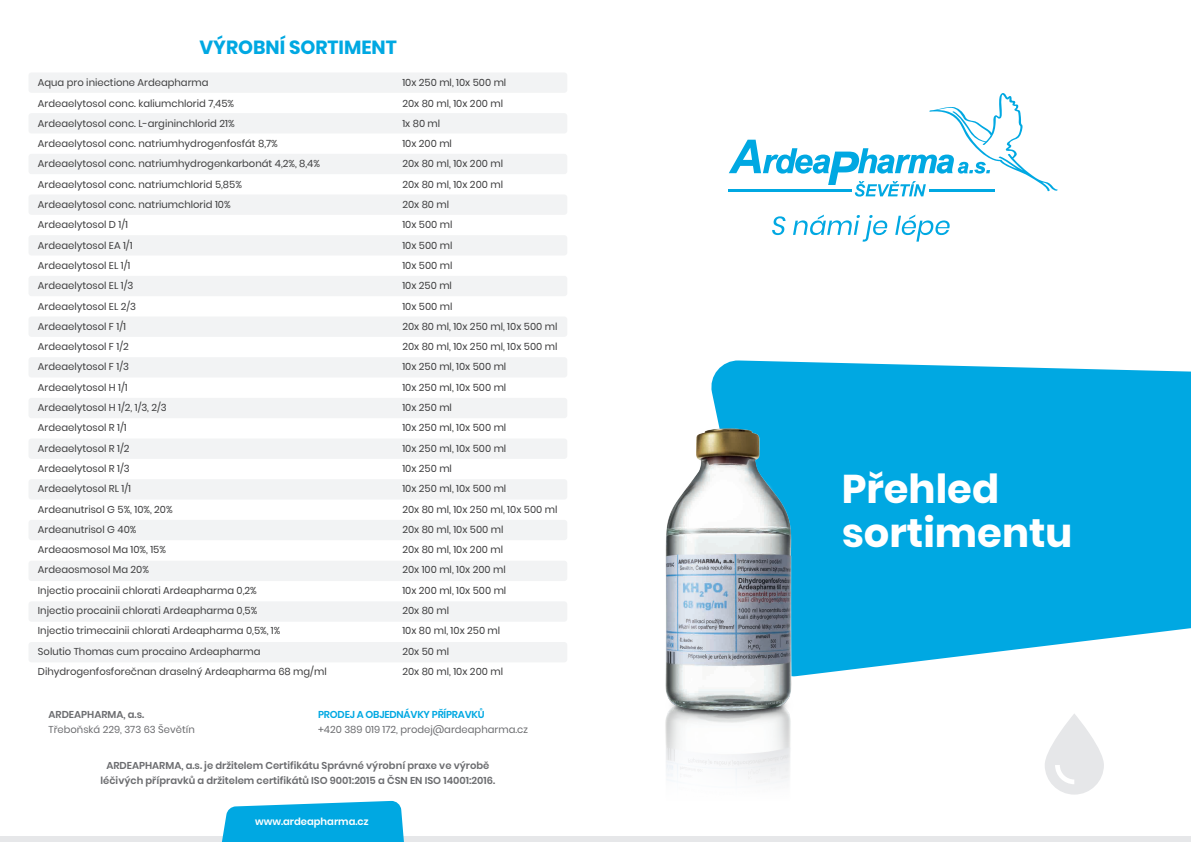
<style>
.page{position:relative;width:1191px;height:842px;background:#fff}
.page>*{position:absolute;margin:0;border:0;box-sizing:border-box;transform-origin:0 0}
.t1{font:700 40px/44px "Poppins";color:#fff}
.t2{font:700 19px "Poppins";color:#00a8e2}
.t3{font:10px/20.3px "Poppins";color:#3e3e3f}
.t4{font:600 10px/15px "Poppins";color:#6c6d70;text-align:center}
.t5{font:10px "Poppins";color:#6c6d70}
.t6{font:600 10px "Poppins";letter-spacing:-.02em;color:#00a8e2}
.t7{font:600 10px "Poppins";color:#fff}
</style>
<div class="page">
<div style="left:28px;top:72px;width:539px;height:21px;background:#f2f3f4;border-radius:3px"></div>
<div style="left:28px;top:113px;width:539px;height:20px;background:#f2f3f4;border-radius:3px"></div>
<div style="left:28px;top:154px;width:539px;height:20px;background:#f2f3f4;border-radius:3px"></div>
<div style="left:28px;top:194px;width:539px;height:21px;background:#f2f3f4;border-radius:3px"></div>
<div style="left:28px;top:235px;width:539px;height:20px;background:#f2f3f4;border-radius:3px"></div>
<div style="left:28px;top:276px;width:539px;height:20px;background:#f2f3f4;border-radius:3px"></div>
<div style="left:28px;top:316px;width:539px;height:21px;background:#f2f3f4;border-radius:3px"></div>
<div style="left:28px;top:357px;width:539px;height:20px;background:#f2f3f4;border-radius:3px"></div>
<div style="left:28px;top:398px;width:539px;height:20px;background:#f2f3f4;border-radius:3px"></div>
<div style="left:28px;top:438px;width:539px;height:21px;background:#f2f3f4;border-radius:3px"></div>
<div style="left:28px;top:479px;width:539px;height:20px;background:#f2f3f4;border-radius:3px"></div>
<div style="left:28px;top:520px;width:539px;height:20px;background:#f2f3f4;border-radius:3px"></div>
<div style="left:28px;top:561px;width:539px;height:20px;background:#f2f3f4;border-radius:3px"></div>
<div style="left:28px;top:601px;width:539px;height:21px;background:#f2f3f4;border-radius:3px"></div>
<div style="left:28px;top:642px;width:539px;height:20px;background:#f2f3f4;border-radius:3px"></div>
<div style="left:0;top:836px;width:1191px;height:6px;background:#e6e7e9"></div>
<svg style="left:718px;top:360px;width:473px;height:309px;background:#17afe4"></svg>
<svg style="left:222px;top:801px;width:182px;height:41px;background:#17b0e4"></svg>
<svg style="left:1045px;top:714px;width:59px;height:81px"></svg>
<img style="left:665px;top:370px;width:191px;height:413px">
<svg style="left:728px;top:93px;width:330px;height:104px"></svg>
<svg style="left:772px;top:216px;width:13px;height:19px"></svg>
<svg style="left:793px;top:215px;width:94px;height:27px"></svg>
<svg style="left:895px;top:215px;width:54px;height:27px"></svg>
<h2 class="t2" style="left:199px;top:36px;width:199px">VÝROBNÍ SORTIMENT</h2>
<p class="t3" style="left:38px;top:73px;width:290px">Aqua pro iniectione Ardeapharma<br>Ardeaelytosol conc. kaliumchlorid 7,45%<br>Ardeaelytosol conc. L-argininchlorid 21%<br>Ardeaelytosol conc. natriumhydrogenfosfát 8,7%<br>Ardeaelytosol conc. natriumhydrogenkarbonát 4,2%, 8,4%<br>Ardeaelytosol conc. natriumchlorid 5,85%<br>Ardeaelytosol conc. natriumchlorid 10%<br>Ardeaelytosol D 1/1<br>Ardeaelytosol EA 1/1<br>Ardeaelytosol EL 1/1<br>Ardeaelytosol EL 1/3<br>Ardeaelytosol EL 2/3<br>Ardeaelytosol F 1/1<br>Ardeaelytosol F 1/2<br>Ardeaelytosol F 1/3<br>Ardeaelytosol H 1/1<br>Ardeaelytosol H 1/2, 1/3, 2/3<br>Ardeaelytosol R 1/1<br>Ardeaelytosol R 1/2<br>Ardeaelytosol R 1/3<br>Ardeaelytosol RL 1/1<br>Ardeanutrisol G 5%, 10%, 20%<br>Ardeanutrisol G 40%<br>Ardeaosmosol Ma 10%, 15%<br>Ardeaosmosol Ma 20%<br>Injectio procainii chlorati Ardeapharma 0,2%<br>Injectio procainii chlorati Ardeapharma 0,5%<br>Injectio trimecainii chlorati Ardeapharma 0,5%, 1%<br>Solutio Thomas cum procaino Ardeapharma<br>Dihydrogenfosforečnan draselný Ardeapharma 68 mg/ml</p>
<p class="t3" style="left:402px;top:73px;width:157px">10x 250 ml, 10x 500 ml<br>20x 80 ml, 10x 200 ml<br>1x 80 ml<br>10x 200 ml<br>20x 80 ml, 10x 200 ml<br>20x 80 ml, 10x 200 ml<br>20x 80 ml<br>10x 500 ml<br>10x 500 ml<br>10x 500 ml<br>10x 250 ml<br>10x 500 ml<br>20x 80 ml, 10x 250 ml, 10x 500 ml<br>20x 80 ml, 10x 250 ml, 10x 500 ml<br>10x 250 ml, 10x 500 ml<br>10x 250 ml, 10x 500 ml<br>10x 250 ml<br>10x 250 ml, 10x 500 ml<br>10x 250 ml, 10x 500 ml<br>10x 250 ml<br>10x 250 ml, 10x 500 ml<br>20x 80 ml, 10x 250 ml, 10x 500 ml<br>20x 80 ml, 10x 500 ml<br>20x 80 ml, 10x 200 ml<br>20x 100 ml, 10x 200 ml<br>10x 200 ml, 10x 500 ml<br>20x 80 ml<br>10x 80 ml, 10x 250 ml<br>20x 50 ml<br>20x 80 ml, 10x 200 ml</p>
<p class="t4" style="left:48px;top:707px;width:97px">ARDEAPHARMA, a.s.</p>
<p class="t5" style="left:48px;top:724px;width:148px">Třeboňská 229, 373 63 Ševětín</p>
<p class="t6" style="left:318px;top:709px;width:168px">PRODEJ A OBJEDNÁVKY PŘÍPRAVKŮ</p>
<p class="t5" style="left:318px;top:724px;width:211px">+420 389 019 172, prodej@ardeapharma.cz</p>
<p class="t4" style="left:101px;top:758px;width:396px">ARDEAPHARMA, a.s. je držitelem Certifikátu Správné výrobní praxe ve výrobě léčivých přípravků a držitelem certifikátů ISO 9001:2015 a ČSN EN ISO 14001:2016.</p>
<p class="t7" style="left:255px;top:816px;width:115px">www.ardeapharma.cz</p>
<h1 class="t1" style="left:841px;top:468px;width:232px">Přehled sortimentu</h1>
</div>
